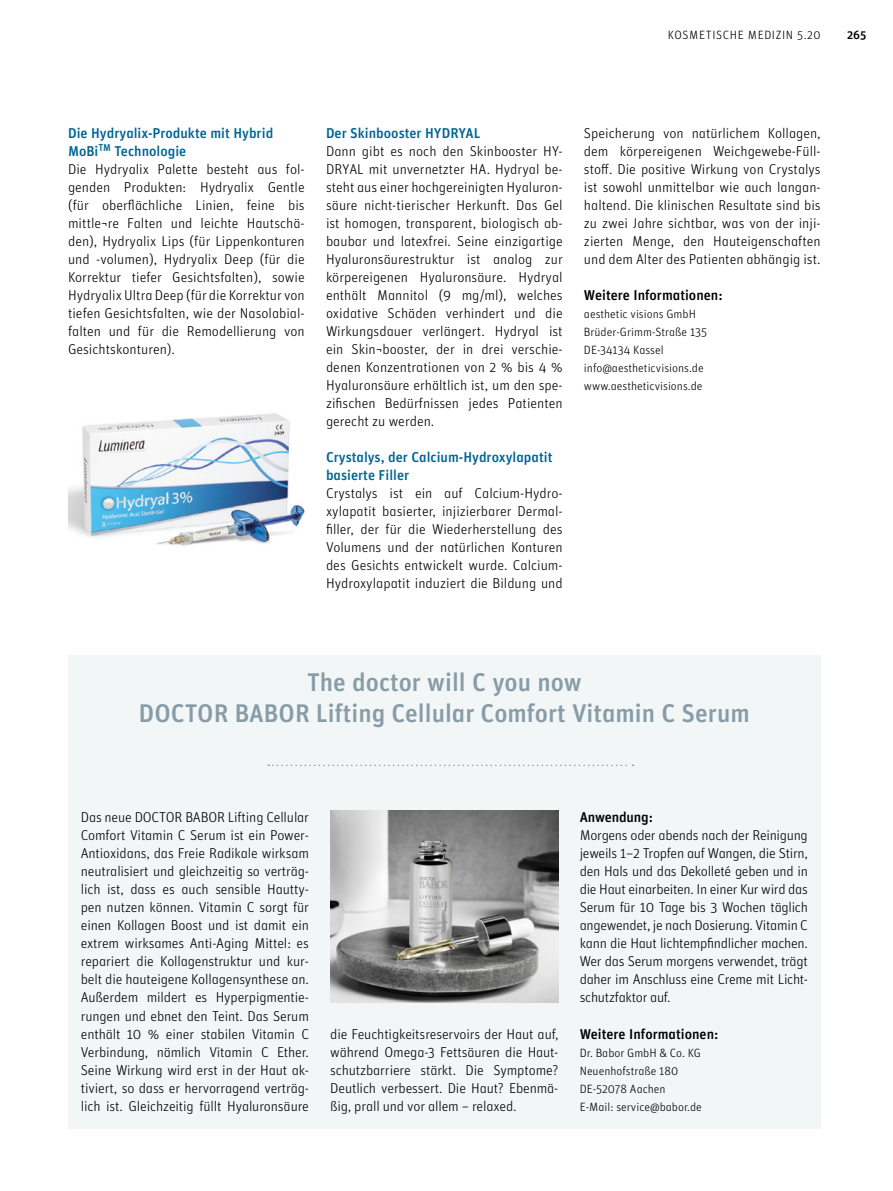
<style>
.page{position:relative;width:893px;height:1191px;background:#fff}
.page>*{position:absolute;margin:0;border:0;box-sizing:border-box;transform-origin:0 0}
.Head{font:25.5px "Unit Medium Alternate";color:#879ca7}
.Text_ohne_Einzug{font:14.25px/18px "Unit Light Alternate";color:#000;text-align:justify}
.Subhead_fett_blau{font:14.25px/18px "Unit Medium Alternate";color:#006591}
.Subhead2{font:14.25px "Unit Medium Alternate";color:#000}
.Text_ohne_Einzug-2{font:14.25px "Unit Medium Alternate";letter-spacing:-.01em;color:#000}
.Autor_Adresse{font:12px "Unit Light Alternate";color:#000}
.Autor_Adresse-2{font:12px "Unit Light Alternate";letter-spacing:.05em;color:#000}
.t1{font:12px "Unit Medium Alternate";color:#000}
</style>
<div class="page">
<div style="left:68px;top:655px;width:753px;height:473px;background:#f3f6f7"></div>
<img style="left:68px;top:413px;width:237px;height:133px">
<svg style="left:268px;top:764px;width:365px;height:2px"></svg>
<img style="left:330px;top:810px;width:228px;height:192px">
<p class="Autor_Adresse-2" style="left:668px;top:28px;width:154px">KOSMETISCHE MEDIZIN 5.20</p>
<p class="t1" style="left:847px;top:28px;width:21px">265</p>
<p class="Subhead_fett_blau" style="left:68px;top:124px;width:207px">Die Hydryalix-Produkte mit Hybrid<br>MoBi<sup>TM</sup> Technologie</p>
<p class="Text_ohne_Einzug" style="left:68px;top:160px;width:238px">Die Hydryalix Palette besteht aus fol&shy;genden Produkten: Hydryalix Gentle (für oberflächliche Linien, feine bis mittle¬re Falten und leichte Hautschä&shy;den), Hydryalix Lips (für Lippenkonturen und -volumen), Hydryalix Deep (für die Korrektur tiefer Gesichtsfalten), sowie Hydryalix Ultra Deep (für die Korrektur von tiefen Gesichtsfalten, wie der Nasolabial&shy;falten und für die Remodellierung von Gesichtskonturen).</p>
<p class="Subhead_fett_blau" style="left:326px;top:124px;width:156px">Der Skinbooster HYDRYAL</p>
<p class="Text_ohne_Einzug" style="left:326px;top:142px;width:238px">Dann gibt es noch den Skinbooster HY-DRYAL mit unvernetzter HA. Hydryal be&shy;steht aus einer hochgereinigten Hyaluron&shy;säure nicht-tierischer Herkunft. Das Gel ist homogen, transparent, biologisch ab&shy;baubar und latexfrei. Seine einzigartige Hyaluronsäurestruktur ist analog zur körpereigenen Hyaluronsäure. Hydryal enthält Mannitol (9 mg/ml), welches oxidative Schäden verhindert und die Wirkungsdauer verlängert. Hydryal ist ein Skin¬booster, der in drei verschie&shy;denen Konzentrationen von 2 % bis 4 % Hyaluronsäure erhältlich ist, um den spe&shy;zifischen Bedürfnissen jedes Patienten gerecht zu werden.</p>
<p class="Subhead_fett_blau" style="left:326px;top:448px;width:228px">Crystalys, der Calcium-Hydroxylapatit basierte Filler</p>
<p class="Text_ohne_Einzug" style="left:326px;top:484px;width:238px">Crystalys ist ein auf Calcium-Hydro&shy;xylapatit basierter, injizierbarer Dermal&shy;filler, der für die Wiederherstellung des Volumens und der natürlichen Konturen des Gesichts entwickelt wurde. Calcium-Hydroxylapatit induziert die Bildung und</p>
<p class="Text_ohne_Einzug" style="left:584px;top:124px;width:238px">Speicherung von natürlichem Kollagen, dem körpereigenen Weichgewebe-Füll&shy;stoff. Die positive Wirkung von Crystalys ist sowohl unmittelbar wie auch langan&shy;haltend. Die klinischen Resultate sind bis zu zwei Jahre sichtbar, was von der inji&shy;zierten Menge, den Hauteigenschaften und dem Alter des Patienten abhängig ist.</p>
<p class="Subhead2" style="left:584px;top:287px;width:140px">Weitere Informationen:</p>
<p class="Autor_Adresse" style="left:584px;top:307px;width:114px">aesthetic visions GmbH</p>
<p class="Autor_Adresse" style="left:584px;top:325px;width:125px">Brüder-Grimm-Straße 135</p>
<p class="Autor_Adresse" style="left:584px;top:343px;width:81px">DE-34134 Kassel</p>
<p class="Autor_Adresse" style="left:584px;top:361px;width:121px">info@aestheticvisions.de</p>
<p class="Autor_Adresse" style="left:584px;top:379px;width:120px">www.aestheticvisions.de</p>
<p class="Head" style="left:307px;top:667px;width:276px">The doctor will C you now</p>
<p class="Head" style="left:139px;top:697px;width:612px">DOCTOR BABOR Lifting Cellular Comfort Vitamin C Serum</p>
<p class="Text_ohne_Einzug" style="left:81px;top:808px;width:230px">Das neue DOCTOR BABOR Lifting Cellular Comfort Vitamin C Serum ist ein Power-Antioxidans, das Freie Radikale wirksam neutralisiert und gleichzeitig so verträg&shy;lich ist, dass es auch sensible Hautty&shy;pen nutzen können. Vitamin C sorgt für einen Kollagen Boost und ist damit ein extrem wirksames Anti-Aging Mittel: es repariert die Kollagenstruktur und kur&shy;belt die hauteigene Kollagensynthese an.<br>Außerdem mildert es Hyperpigmentie&shy;rungen und ebnet den Teint. Das Serum enthält 10 % einer stabilen Vitamin C Verbindung, nämlich Vitamin C Ether.<br>Seine Wirkung wird erst in der Haut ak&shy;tiviert, so dass er hervorragend verträg&shy;lich ist. Gleichzeitig füllt Hyaluronsäure</p>
<p class="Text_ohne_Einzug" style="left:330px;top:1024px;width:230px">die Feuchtigkeitsreservoirs der Haut auf, während Omega-3 Fettsäuren die Haut&shy;schutzbarriere stärkt. Die Symptome?<br>Deutlich verbessert. Die Haut? Ebenmä&shy;ßig, prall und vor allem – relaxed.</p>
<p class="Text_ohne_Einzug-2" style="left:580px;top:809px;width:75px">Anwendung:</p>
<p class="Text_ohne_Einzug" style="left:580px;top:826px;width:230px">Morgens oder abends nach der Reinigung jeweils 1–2 Tropfen auf Wangen, die Stirn, den Hals und das Dekolleté geben und in die Haut einarbeiten. In einer Kur wird das Serum für 10 Tage bis 3 Wochen täglich angewendet, je nach Dosierung. Vitamin C kann die Haut lichtempfindlicher machen.<br>Wer das Serum morgens verwendet, trägt daher im Anschluss eine Creme mit Licht&shy;schutzfaktor auf.</p>
<p class="Subhead2" style="left:580px;top:1025px;width:140px">Weitere Informationen:</p>
<p class="Autor_Adresse" style="left:580px;top:1045px;width:123px">Dr. Babor GmbH &amp; Co. KG</p>
<p class="Autor_Adresse" style="left:580px;top:1063px;width:100px">Neuenhofstraße 180</p>
<p class="Autor_Adresse" style="left:580px;top:1081px;width:87px">DE-52078 Aachen</p>
<p class="Autor_Adresse" style="left:580px;top:1099px;width:124px">E-Mail: service@babor.de</p>
</div>
